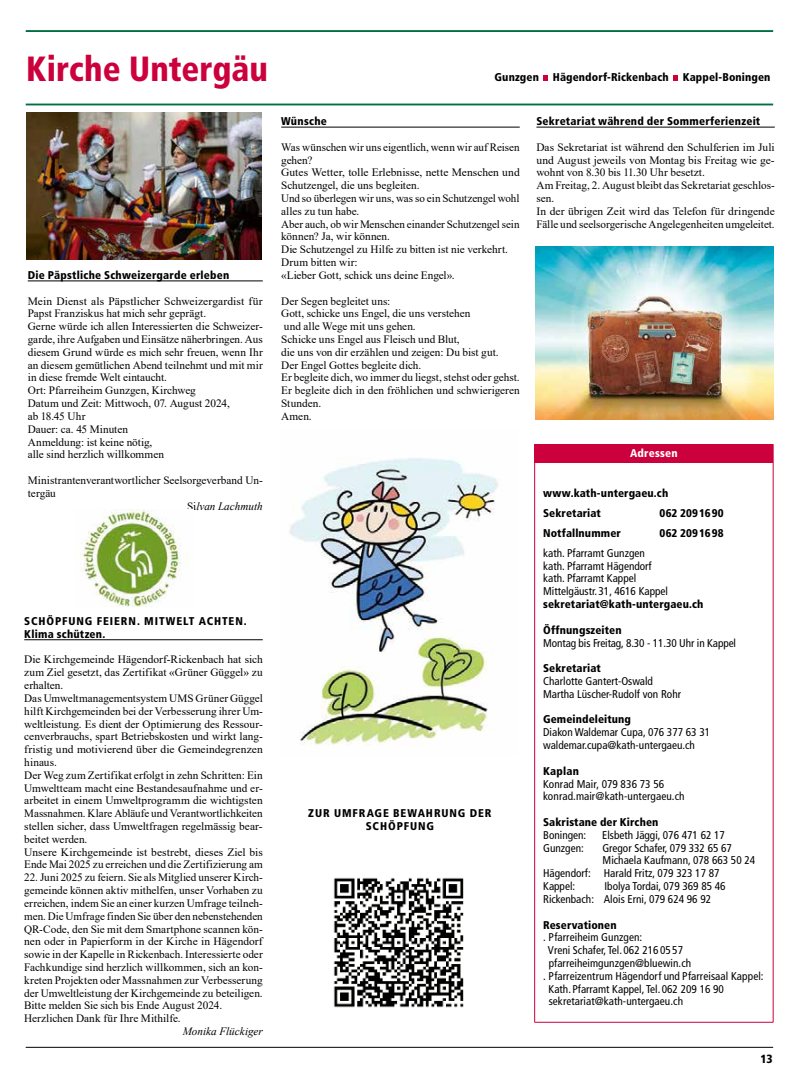
<style>
.page{position:relative;width:798px;height:1081px;background:#fff}
.page>*{position:absolute;margin:0;border:0;box-sizing:border-box;transform-origin:0 0}
.t1{font:900 condensed 35px "Frutiger LT Std";color:#cb003c;scale:.95 1}
.t2{font:900 condensed 11.88px "Frutiger LT Std";color:#000}
.t3{font:11.25px/12.9px "Times New Roman";color:#000}
.t4{font:condensed 11.25px/12.9px "Frutiger LT Std";color:#000}
.t5{font:900 condensed 11.25px/19.9px "Frutiger LT Std";letter-spacing:.015em;color:#000}
.t6{font:900 condensed 11.25px/12.9px "Frutiger LT Std";letter-spacing:.08em;color:#000}
.t7{font:italic 11.25px "Times New Roman";color:#000}
.t8{font:900 condensed 11.25px "Frutiger LT Std";letter-spacing:.02em;color:#fff}
.s1{font-style:normal}
</style>
<div class="page">
<hr style="left:26px;top:1047px;width:746px;height:1px;background:#000">
<hr style="left:26px;top:104px;width:746px;height:1px;background:#007040">
<hr style="left:26px;top:30px;width:746px;height:2px;background:#007040">
<svg style="left:673px;top:75px;width:5px;height:6px"></svg>
<svg style="left:543px;top:75px;width:5px;height:6px"></svg>
<hr style="left:534px;top:1022px;width:238px;height:1px;background:#cb003c">
<div style="left:534px;top:444px;width:238px;height:19px;background:#cb003c"></div>
<hr style="left:534px;top:456px;width:1px;height:566px;background:#cb003c">
<hr style="left:772px;top:444px;width:1px;height:578px;background:#cb003c">
<hr style="left:24px;top:639px;width:239px;height:1px;background:#000">
<hr style="left:536px;top:127px;width:238px;height:1px;background:#000">
<img style="left:535px;top:246px;width:238px;height:173px">
<img style="left:289px;top:458px;width:209px;height:287px">
<hr style="left:281px;top:127px;width:238px;height:1px;background:#000">
<hr style="left:28px;top:281px;width:235px;height:1px;background:#000">
<img style="left:26px;top:112px;width:235px;height:147px">
<img style="left:80px;top:509px;width:109px;height:98px">
<img style="left:333px;top:877px;width:131px;height:131px">
<h1 class="t1" style="left:26px;top:47px;width:256px">Kirche Untergäu</h1>
<p class="t5" style="left:28px;top:265px;width:203px">Die Päpstliche Schweizergarde erleben</p>
<p class="t3" style="left:28px;top:294px;width:236px">Mein Dienst als Päpstlicher Schweizergardist für Papst Franziskus hat mich sehr geprägt.<br>Gerne würde ich allen Interessierten die Schweizer&shy;garde, ihre Aufgaben und Einsätze näherbringen. Aus diesem Grund würde es mich sehr freuen, wenn Ihr an diesem gemütlichen Abend teilnehmt und mit mir in diese fremde Welt eintaucht.<br>Ort: Pfarreiheim Gunzgen, Kirchweg<br>Datum und Zeit: Mittwoch, 07. August 2024,<br>ab 18.45 Uhr<br>Dauer: ca. 45 Minuten<br>Anmeldung: ist keine nötig,<br>alle sind herzlich willkommen</p>
<p class="t3" style="left:28px;top:473px;width:236px">Ministrantenverantwortlicher Seelsorgeverband Un-</p>
<p class="t3" style="left:28px;top:486px;width:30px">tergäu</p>
<p class="t7" style="left:187px;top:498px;width:77px"><span class="s1">Si</span>lvan Lachmuth</p>
<p class="t6" style="left:24px;top:614px;width:224px">SCHÖPFUNG FEIERN. MITWELT ACHTEN.<br>Klima schützen.</p>
<p class="t3" style="left:24px;top:653px;width:240px">Die Kirchgemeinde Hägendorf-Rickenbach hat sich zum Ziel gesetzt, das Zertifikat «Grüner Güggel» zu erhalten.<br>Das Umweltmanagementsystem UMS Grüner Güggel hilft Kirchgemeinden bei der Verbesserung ihrer Um&shy;weltleistung. Es dient der Optimierung des Ressour&shy;cenverbrauchs, spart Betriebskosten und wirkt lang&shy;fristig und motivierend über die Gemeindegrenzen hinaus.<br>Der Weg zum Zertifikat erfolgt in zehn Schritten: Ein Umweltteam macht eine Bestandesaufnahme und er&shy;arbeitet in einem Umweltprogramm die wichtigsten Massnahmen. Klare Abläufe und Verantwortlichkeiten stellen sicher, dass Umweltfragen regelmässig bear&shy;beitet werden.<br>Unsere Kirchgemeinde ist bestrebt, dieses Ziel bis Ende Mai 2025 zu erreichen und die Zertifizierung am</p>
<p class="t3" style="left:24px;top:870px;width:240px">22. Juni 2025 zu feiern. Sie als Mitglied unserer Kirch&shy;gemeinde können aktiv mithelfen, unser Vorhaben zu erreichen, indem Sie an einer kurzen Umfrage teilneh&shy;men. Die Umfrage finden Sie über den nebenstehenden QR-Code, den Sie mit dem Smartphone scannen kön&shy;nen oder in Papierform in der Kirche in Hägendorf sowie in der Kapelle in Rickenbach. Interessierte oder Fachkundige sind herzlich willkommen, sich an kon&shy;kreten Projekten oder Massnahmen zur Verbesserung der Umweltleistung der Kirchgemeinde zu beteiligen.<br>Bitte melden Sie sich bis Ende August 2024.<br>Herzlichen Dank für Ihre Mithilfe.</p>
<p class="t7" style="left:183px;top:1023px;width:81px">Monika Flückiger</p>
<p class="t5" style="left:494px;top:67px;width:277px">Gunzgen Hägendorf-Rickenbach Kappel-Boningen</p>
<p class="t5" style="left:281px;top:111px;width:47px">Wünsche</p>
<p class="t3" style="left:281px;top:140px;width:240px">Was wünschen wir uns eigentlich, wenn wir auf Reisen gehen?<br>Gutes Wetter, tolle Erlebnisse, nette Menschen und Schutzengel, die uns begleiten.<br>Und so überlegen wir uns, was so ein Schutzengel wohl alles zu tun habe.<br>Aber auch, ob wir Menschen einander Schutzengel sein können? Ja, wir können.<br>Die Schutzengel zu Hilfe zu bitten ist nie verkehrt.<br>Drum bitten wir:<br>«Lieber Gott, schick uns deine Engel».</p>
<p class="t3" style="left:281px;top:294px;width:240px">Der Segen begleitet uns:<br>Gott, schicke uns Engel, die uns verstehen<br>und alle Wege mit uns gehen.<br>Schicke uns Engel aus Fleisch und Blut,<br>die uns von dir erzählen und zeigen: Du bist gut.<br>Der Engel Gottes begleite dich.<br>Er begleite dich, wo immer du liegst, stehst oder gehst.<br>Er begleite dich in den fröhlichen und schwierigeren Stunden.<br>Amen.</p>
<p class="t6" style="left:308px;top:807px;width:185px;text-align:center">ZUR UMFRAGE BEWAHRUNG DER<br>SCHÖPFUNG</p>
<p class="t5" style="left:536px;top:111px;width:225px">Sekretariat während der Sommerferienzeit</p>
<p class="t3" style="left:536px;top:140px;width:240px">Das Sekretariat ist während den Schulferien im Juli und August jeweils von Montag bis Freitag wie ge&shy;wohnt von 8.30 bis 11.30 Uhr besetzt.<br>Am Freitag, 2. August bleibt das Sekretariat geschlos&shy;sen.<br>In der übrigen Zeit wird das Telefon für dringende Fälle und seelsorgerische Angelegenheiten umgeleitet.</p>
<p class="t8" style="left:630px;top:447px;width:49px">Adressen</p>
<p class="t5" style="left:543px;top:483px;width:127px">www.kath-untergaeu.ch<br>Sekretariat</p>
<p class="t5" style="left:659px;top:503px;width:66px">062 2091690</p>
<p class="t5" style="left:543px;top:523px;width:79px">Notfallnummer</p>
<p class="t5" style="left:659px;top:523px;width:66px">062 2091698</p>
<p class="t4" style="left:543px;top:546px;width:126px">kath. Pfarramt Gunzgen kath. Pfarramt Hägendorf kath. Pfarramt Kappel<br>Mittelgäustr. 31, 4616 Kappel</p>
<p class="t5" style="left:543px;top:594px;width:162px">sekretariat@kath-untergaeu.ch</p>
<p class="t5" style="left:543px;top:620px;width:80px">Öffnungszeiten</p>
<p class="t4" style="left:543px;top:636px;width:194px">Montag bis Freitag, 8.30 - 11.30 Uhr in Kappel</p>
<p class="t5" style="left:543px;top:658px;width:59px">Sekretariat</p>
<p class="t4" style="left:543px;top:675px;width:139px">Charlotte Gantert-Oswald<br>Martha Lüscher-Rudolf von Rohr</p>
<p class="t5" style="left:543px;top:709px;width:89px">Gemeindeleitung</p>
<p class="t4" style="left:543px;top:726px;width:168px">Diakon Waldemar Cupa, 076 377 63 31 waldemar.cupa@kath-untergaeu.ch</p>
<p class="t5" style="left:543px;top:761px;width:37px">Kaplan</p>
<p class="t4" style="left:543px;top:777px;width:143px">Konrad Mair, 079 836 73 56 konrad.mair@kath-untergaeu.ch</p>
<p class="t5" style="left:543px;top:812px;width:117px">Sakristane der Kirchen</p>
<p class="t4" style="left:543px;top:828px;width:45px">Boningen:</p>
<p class="t4" style="left:602px;top:828px;width:124px">Elsbeth Jäggi, 076 471 62 17</p>
<p class="t4" style="left:543px;top:841px;width:42px">Gunzgen:</p>
<p class="t4" style="left:602px;top:841px;width:131px">Gregor Schafer, 079 332 65 67</p>
<p class="t4" style="left:602px;top:854px;width:154px">Michaela Kaufmann, 078 663 50 24</p>
<p class="t4" style="left:543px;top:867px;width:178px">Hägendorf: Harald Fritz, 079 323 17 87</p>
<p class="t4" style="left:543px;top:880px;width:34px">Kappel:</p>
<p class="t4" style="left:543px;top:880px;width:184px;text-indent:61px">Ibolya Tordai, 079 369 85 46<br>Rickenbach: Alois Erni, 079 624 96 92</p>
<p class="t5" style="left:543px;top:914px;width:75px">Reservationen</p>
<p class="t4" style="left:543px;top:931px;width:101px">. Pfarreiheim Gunzgen:</p>
<p class="t4" style="left:547px;top:944px;width:137px">Vreni Schafer, Tel. 062 216 05 57</p>
<p class="t4" style="left:548px;top:956px;width:144px">pfarreiheimgunzgen@bluewin.ch</p>
<p class="t4" style="left:543px;top:969px;width:222px">. Pfarreizentrum Hägendorf und Pfarreisaal Kappel:</p>
<p class="t4" style="left:548px;top:982px;width:177px">Kath. Pfarramt Kappel, Tel. 062 209 16 90</p>
<p class="t4" style="left:548px;top:995px;width:136px">sekretariat@kath-untergaeu.ch</p>
<p class="t2" style="left:760px;top:1052px;width:14px">13</p>
</div>
